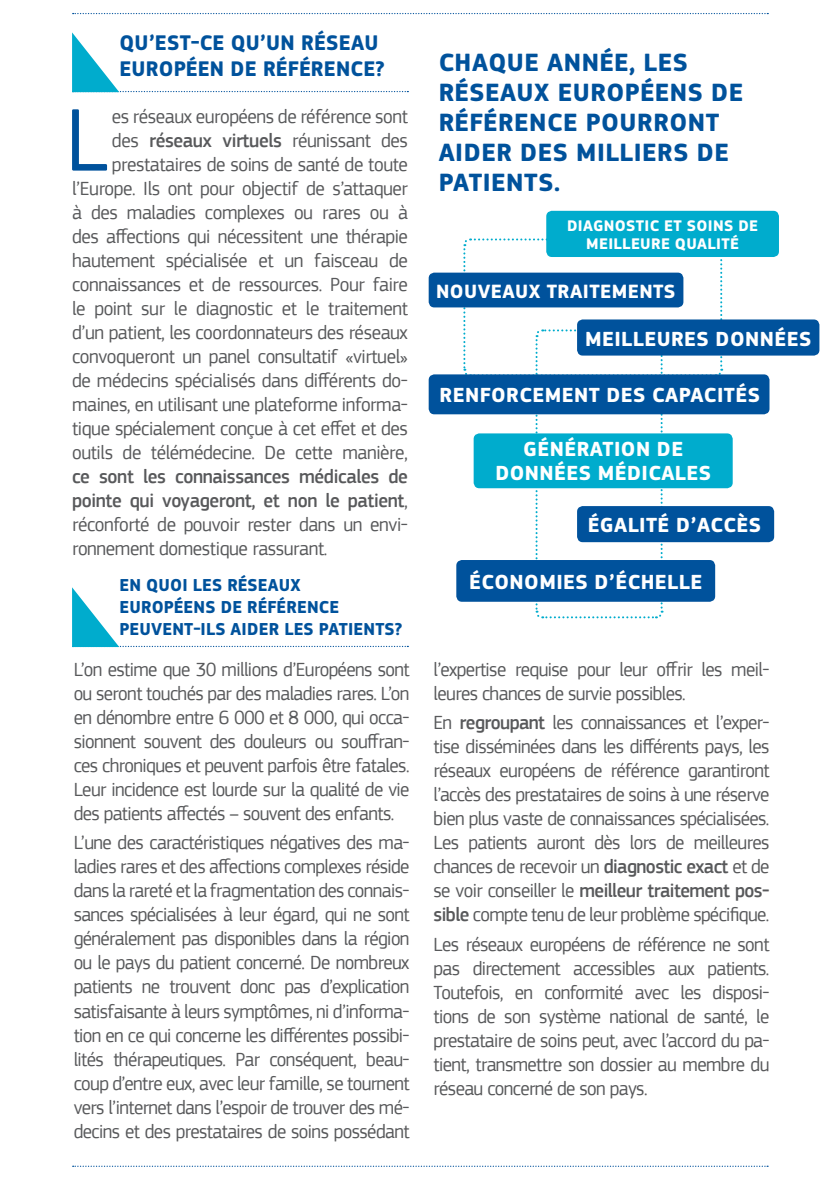
<style>
.page{position:relative;width:840px;height:1191px;background:#fff}
.page>*{position:absolute;margin:0;border:0;box-sizing:border-box;transform-origin:0 0}
.t1{font:92.4px "EC Square Sans Pro";color:#00529c;scale:.96 1}
.t2{font:700 26px/30px "EC Square Sans Pro";letter-spacing:.02em;color:#00529c}
.t3{font:700 22px/26px "EC Square Sans Pro";letter-spacing:.01em;color:#00529c}
.t4{font:700 21.2px "EC Square Sans Pro";letter-spacing:.02em;color:#fff}
.t5{font:20px/24px "EC Square Sans Pro";letter-spacing:-.02em;color:#58595b;text-align:justify;scale:.95 1}
.t6{font:20px "EC Square Sans Pro";letter-spacing:-.02em;color:#58595b;scale:.96 1}
.t7{font:500 20px "EC Square Sans Pro";letter-spacing:-.02em;color:#58595b;scale:.96 1}
.t8{font:700 20px "EC Square Sans Pro";letter-spacing:.02em;color:#fff}
.t9{font:700 18px "EC Square Sans Pro";letter-spacing:.01em;color:#00529c}
.t10{font:700 16px/18px "EC Square Sans Pro";letter-spacing:.02em;color:#fff;text-align:center}
.s1{font-weight:500}
.s2{font-weight:400}
</style>
<div class="page">
<svg style="left:73px;top:13px;width:694px;height:1px"></svg>
<svg style="left:73px;top:1165px;width:694px;height:1px"></svg>
<svg style="left:72px;top:32px;width:336px;height:60px"></svg>
<svg style="left:72px;top:587px;width:336px;height:60px"></svg>
<svg style="left:462px;top:238px;width:261px;height:381px"></svg>
<div style="left:546px;top:211px;width:232px;height:46px;background:#00accd;border-radius:6px"></div>
<div style="left:576px;top:319px;width:243px;height:36px;background:#00529c;border-radius:6px"></div>
<div style="left:456px;top:560px;width:258px;height:42px;background:#00529c;border-radius:6px"></div>
<div style="left:576px;top:506px;width:197px;height:36px;background:#00529c;border-radius:6px"></div>
<div style="left:428px;top:273px;width:255px;height:34px;background:#00529c;border-radius:6px"></div>
<div style="left:473px;top:433px;width:259px;height:55px;background:#00accd;border-radius:6px"></div>
<div style="left:428px;top:374px;width:341px;height:40px;background:#00529c;border-radius:6px"></div>
<p class="t3" style="left:119px;top:31px;width:267px">QU’EST-CE QU’UN RÉSEAU<br>EUROPÉEN DE RÉFÉRENCE?</p>
<p class="t1" style="left:65px;top:86px;width:46px">L</p>
<p class="t6" style="left:112px;top:104px;width:309px">es réseaux européens de référence sont</p>
<p class="t6" style="left:112px;top:128px;width:310px">des <span class="s1">réseaux virtuels</span> réunissant des</p>
<p class="t6" style="left:112px;top:152px;width:310px">prestataires de soins de santé de toute</p>
<p class="t6" style="left:72px;top:176px;width:351px">l’Europe. Ils ont pour objectif de s’attaquer</p>
<p class="t6" style="left:72px;top:200px;width:351px">à des maladies complexes ou rares ou à</p>
<p class="t6" style="left:72px;top:224px;width:351px">des affections qui nécessitent une thérapie</p>
<p class="t6" style="left:72px;top:248px;width:351px">hautement spécialisée et un faisceau de</p>
<p class="t6" style="left:72px;top:272px;width:351px">connaissances et de ressources. Pour faire</p>
<p class="t6" style="left:72px;top:296px;width:351px">le point sur le diagnostic et le traitement</p>
<p class="t6" style="left:72px;top:320px;width:351px">d’un patient, les coordonnateurs des réseaux</p>
<p class="t6" style="left:72px;top:344px;width:351px">convoqueront un panel consultatif «virtuel»</p>
<p class="t6" style="left:72px;top:368px;width:351px">de médecins spécialisés dans différents do-</p>
<p class="t6" style="left:72px;top:392px;width:351px">maines, en utilisant une plateforme informa-</p>
<p class="t6" style="left:72px;top:416px;width:351px">tique spécialement conçue à cet effet et des</p>
<p class="t6" style="left:72px;top:440px;width:351px">outils de télémédecine. De cette manière,</p>
<p class="t7" style="left:72px;top:464px;width:351px">ce sont les connaissances médicales de</p>
<p class="t7" style="left:72px;top:488px;width:351px">pointe qui voyageront, et non le patient<span class="s2">,</span></p>
<p class="t6" style="left:72px;top:512px;width:351px">réconforté de pouvoir rester dans un envi-</p>
<p class="t6" style="left:72px;top:536px;width:267px">ronnement domestique rassurant.</p>
<p class="t9" style="left:119px;top:574px;width:183px">EN QUOI LES RÉSEAUX</p>
<p class="t9" style="left:119px;top:596px;width:221px">EUROPÉENS DE RÉFÉRENCE</p>
<p class="t9" style="left:119px;top:618px;width:284px">PEUVENT-ILS AIDER LES PATIENTS?</p>
<p class="t5" style="left:74px;top:657px;width:355px">L’on estime que 30 millions d’Européens sont ou seront touchés par des maladies rares. L’on en dénombre entre 6 000 et 8 000, qui occa&shy;sionnent souvent des douleurs ou souffran&shy;ces chroniques et peuvent parfois être fatales.<br>Leur incidence est lourde sur la qualité de vie des patients affectés – souvent des enfants.</p>
<p class="t5" style="left:74px;top:831px;width:355px">L’une des caractéristiques négatives des ma&shy;ladies rares et des affections complexes réside dans la rareté et la fragmentation des connais&shy;sances spécialisées à leur égard, qui ne sont généralement pas disponibles dans la région ou le pays du patient concerné. De nombreux patients ne trouvent donc pas d’explication satisfaisante à leurs symptômes, ni d’informa&shy;tion en ce qui concerne les différentes possibi&shy;lités thérapeutiques. Par conséquent, beau&shy;coup d’entre eux, avec leur famille, se tournent vers l’internet dans l’espoir de trouver des mé&shy;decins et des prestataires de soins possédant</p>
<p class="t2" style="left:438px;top:48px;width:306px">CHAQUE ANNÉE, LES<br>RÉSEAUX EUROPÉENS DE<br>RÉFÉRENCE POURRONT<br>AIDER DES MILLIERS DE<br>PATIENTS.</p>
<p class="t10" style="left:566px;top:217px;width:192px">DIAGNOSTIC ET SOINS DE<br>MEILLEURE QUALITÉ</p>
<p class="t8" style="left:436px;top:279px;width:241px">NOUVEAUX TRAITEMENTS</p>
<p class="t4" style="left:584px;top:326px;width:228px">MEILLEURES DONNÉES</p>
<p class="t4" style="left:439px;top:383px;width:322px">RENFORCEMENT DES CAPACITÉS</p>
<p class="t4" style="left:523px;top:436px;width:161px">GÉNÉRATION DE</p>
<p class="t4" style="left:495px;top:460px;width:217px">DONNÉES MÉDICALES</p>
<p class="t4" style="left:587px;top:512px;width:175px">ÉGALITÉ D’ACCÈS</p>
<p class="t4" style="left:469px;top:569px;width:234px">ÉCONOMIES D’ÉCHELLE</p>
<p class="t5" style="left:433px;top:657px;width:355px">l’expertise requise pour leur offrir les meil&shy;leures chances de survie possibles.</p>
<p class="t5" style="left:433px;top:711px;width:355px">En <span class="s1">regroupant</span> les connaissances et l’exper&shy;tise disséminées dans les différents pays, les réseaux européens de référence garantiront l’accès des prestataires de soins à une réserve bien plus vaste de connaissances spécialisées.<br>Les patients auront dès lors de meilleures chances de recevoir un <span class="s1">diagnostic exact</span> et de se voir conseiller le <span class="s1">meilleur traitement pos&shy;sible</span> compte tenu de leur problème spécifique.</p>
<p class="t5" style="left:433px;top:932px;width:355px">Les réseaux européens de référence ne sont pas directement accessibles aux patients.<br>Toutefois, en conformité avec les disposi&shy;tions de son système national de santé, le prestataire de soins peut, avec l’accord du pa&shy;tient, transmettre son dossier au membre du réseau concerné de son pays.</p>
</div>
